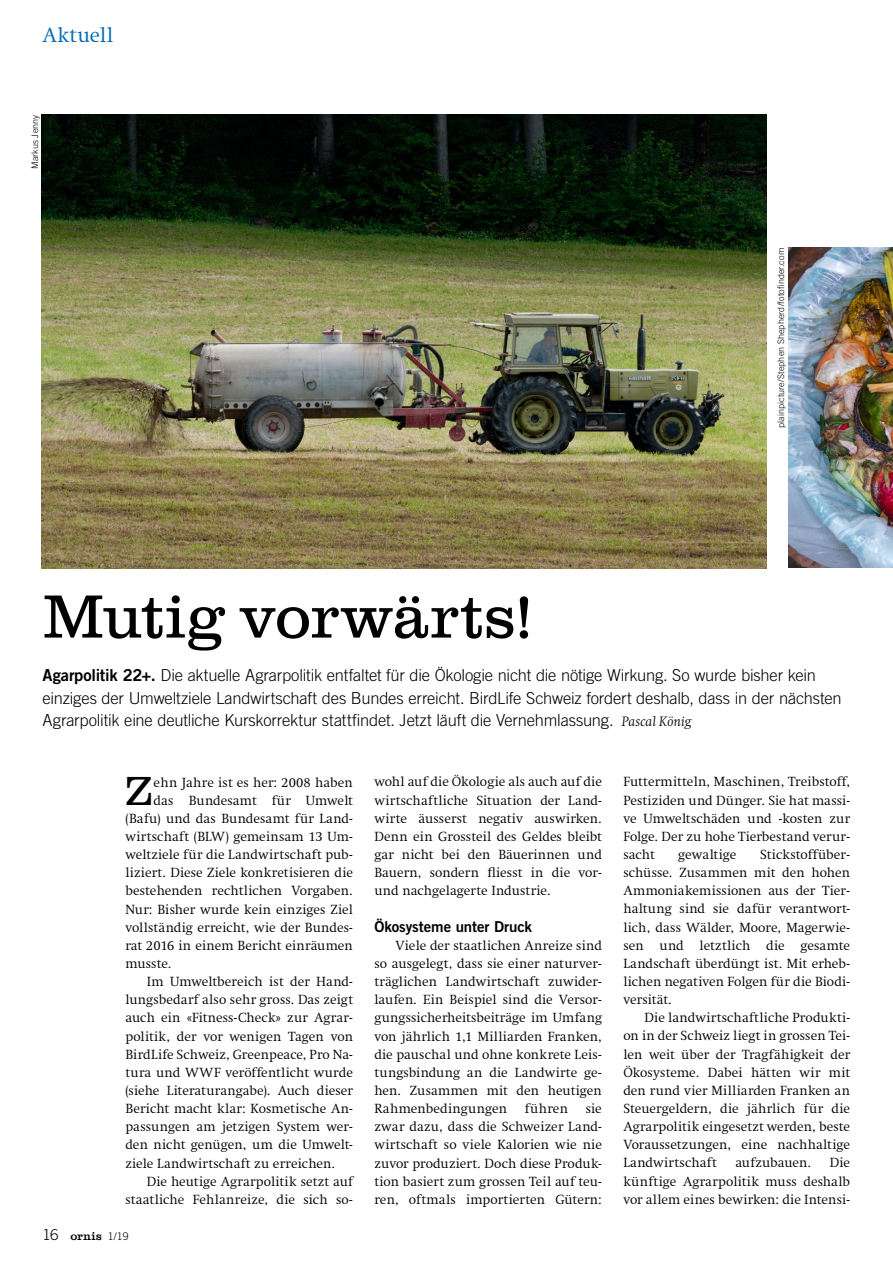
<style>
.page{position:relative;width:893px;height:1263px;background:#fff}
.page>*{position:absolute;margin:0;border:0;box-sizing:border-box;transform-origin:0 0}
.t1{font:300 63px "Clarendon Com";letter-spacing:.01em;color:#000}
.t2{font:300 41.7px "Clarendon Com";color:#000}
.t3{font:300 21px "Swift LT Std";letter-spacing:.015em;color:#006ab3}
.t4{font:300 16.5px/22.5px "Trade Gothic LT Std";letter-spacing:-.015em;color:#000}
.t5{font:15px "Trade Gothic LT Std Bd 2";letter-spacing:-.005em;color:#000}
.t6{font:300 13.5px/18.1px "Swift LT Std";letter-spacing:.01em;color:#000;text-align:justify}
.t7{font:500 12px "Clarendon Com";letter-spacing:.02em;color:#000}
.t8{font:300 9px "Trade Gothic LT Std";letter-spacing:.01em;color:#000}
.s1{font-family:"Trade Gothic LT Std Bd 2";font-weight:400}
.s2{font-family:"Swift LT Std";font-style:italic;font-size:13.8px}
.s3{font-family:"Trade Gothic LT Std";font-weight:300;font-size:15px}
.s4{font-family:"Trade Gothic LT Std";font-weight:300;font-size:10.5px}
</style>
<div class="page">
<img style="left:42px;top:115px;width:725px;height:454px">
<img style="left:788px;top:248px;width:105px;height:320px">
<h3 class="t3" style="left:43px;top:24px;width:72px">Aktuell</h3>
<p class="t8" style="left:30px;top:169px;width:56px;rotate:-90deg">Markus Jenny</p>
<p class="t8" style="left:776px;top:428px;width:182px;rotate:-90deg">plainpicture/Stephen Shepherd/fotofinder.com</p>
<h1 class="t1" style="left:43px;top:580px;width:491px">Mutig vorwärts!</h1>
<p class="t4" style="left:43px;top:664px;width:801px"><span class="s1">Agarpolitik 22+.</span> Die aktuelle Agrarpolitik entfaltet für die Ökologie nicht die nötige Wirkung. So wurde bisher kein einziges der Umweltziele Landwirtschaft des Bundes erreicht. BirdLife Schweiz fordert deshalb, dass in der nächsten<br>Agrarpolitik eine deutliche Kurskorrektur stattfindet. Jetzt läuft die Vernehmlassung. <span class="s2">Pascal König</span></p>
<h2 class="t2" style="left:125px;top:766px;width:28px">Z</h2>
<p class="t6" style="left:153px;top:773px;width:201px">ehn Jahre ist es her: 2008 haben</p>
<p class="t6" style="left:153px;top:791px;width:201px">das Bundesamt für Umwelt</p>
<p class="t6" style="left:125px;top:809px;width:229px">(Bafu) und das Bundesamt für Land-</p>
<p class="t6" style="left:125px;top:827px;width:229px">wirtschaft (BLW) gemeinsam 13 Um-</p>
<p class="t6" style="left:125px;top:846px;width:229px">weltziele für die Landwirtschaft pub-</p>
<p class="t6" style="left:125px;top:864px;width:229px">liziert. Diese Ziele konkretisieren die</p>
<p class="t6" style="left:125px;top:882px;width:229px">bestehenden rechtlichen Vorgaben.</p>
<p class="t6" style="left:125px;top:900px;width:229px">Nur: Bisher wurde kein einziges Ziel</p>
<p class="t6" style="left:125px;top:918px;width:229px">vollständig erreicht, wie der Bundes-</p>
<p class="t6" style="left:125px;top:936px;width:229px">rat 2016 in einem Bericht einräumen</p>
<p class="t6" style="left:125px;top:954px;width:48px">musste.</p>
<p class="t6" style="left:147px;top:973px;width:208px">Im Umweltbereich ist der Hand-</p>
<p class="t6" style="left:125px;top:991px;width:229px">lungsbedarf also sehr gross. Das zeigt</p>
<p class="t6" style="left:125px;top:1009px;width:229px">auch ein «Fitness-Check» zur Agrar-</p>
<p class="t6" style="left:125px;top:1027px;width:229px">politik, der vor wenigen Tagen von</p>
<p class="t6" style="left:125px;top:1045px;width:229px">BirdLife Schweiz, Greenpeace, Pro Na-</p>
<p class="t6" style="left:125px;top:1063px;width:229px">tura und WWF veröffentlicht wurde</p>
<p class="t6" style="left:125px;top:1081px;width:229px">(siehe Literaturangabe). Auch dieser</p>
<p class="t6" style="left:125px;top:1100px;width:229px">Bericht macht klar: Kosmetische An-</p>
<p class="t6" style="left:125px;top:1118px;width:229px">passungen am jetzigen System wer-</p>
<p class="t6" style="left:125px;top:1136px;width:229px">den nicht genügen, um die Umwelt-</p>
<p class="t6" style="left:125px;top:1154px;width:211px">ziele Landwirtschaft zu erreichen.</p>
<p class="t6" style="left:147px;top:1172px;width:208px">Die heutige Agrarpolitik setzt auf</p>
<p class="t6" style="left:125px;top:1190px;width:229px">staatliche Fehlanreize, die sich so-</p>
<p class="t7" style="left:43px;top:1229px;width:88px"><span class="s3">16</span> ornis <span class="s4">1/19</span></p>
<p class="t6" style="left:374px;top:773px;width:229px">wohl auf die Ökologie als auch auf die wirtschaftliche Situation der Land&shy;wirte äusserst negativ auswirken.<br>Denn ein Grossteil des Geldes bleibt gar nicht bei den Bäuerinnen und Bauern, sondern fliesst in die vor&shy;und nachgelagerte Industrie.</p>
<p class="t5" style="left:374px;top:917px;width:159px">Ökosysteme unter Druck</p>
<p class="t6" style="left:374px;top:936px;width:229px;text-indent:21px">Viele der staatlichen Anreize sind so ausgelegt, dass sie einer naturver&shy;träglichen Landwirtschaft zuwider&shy;laufen. Ein Beispiel sind die Versor&shy;gungssicherheitsbeiträge im Umfang von jährlich 1,1 Milliarden Franken, die pauschal und ohne konkrete Leis&shy;tungsbindung an die Landwirte ge&shy;hen. Zusammen mit den heutigen Rahmenbedingungen</p>
<p class="t6" style="left:525px;top:1100px;width:44px">führen</p>
<p class="t6" style="left:374px;top:1100px;width:229px;text-indent:211px">sie zwar dazu, dass die Schweizer Land&shy;wirtschaft so viele Kalorien wie nie zuvor produziert. Doch diese Produk&shy;tion basiert zum grossen Teil auf teu&shy;ren, oftmals importierten Gütern:</p>
<p class="t6" style="left:623px;top:773px;width:228px">Futtermitteln, Maschinen, Treibstoff, Pestiziden und Dünger. Sie hat massi&shy;ve Umweltschäden und -kosten zur Folge. Der zu hohe Tierbestand verur&shy;sacht</p>
<p class="t6" style="left:623px;top:846px;width:228px;text-indent:137px">Stickstoffüber&shy;schüsse. Zusammen mit den hohen Ammoniakemissionen aus der Tier&shy;haltung sind sie dafür verantwort&shy;lich, dass Wälder, Moore, Magerwie&shy;sen und letztlich die gesamte Landschaft überdüngt ist. Mit erheb&shy;lichen negativen Folgen für die Biodi&shy;versität.</p>
<p class="t6" style="left:623px;top:1009px;width:228px;text-indent:21px">Die landwirtschaftliche Produkti&shy;on in der Schweiz liegt in grossen Tei&shy;len weit über der Tragfähigkeit der Ökosysteme. Dabei hätten wir mit den rund vier Milliarden Franken an Steuergeldern, die jährlich für die Agrarpolitik eingesetzt werden, beste Voraussetzungen, eine nachhaltige Landwirtschaft</p>
<p class="t6" style="left:678px;top:846px;width:60px">gewaltige</p>
<p class="t6" style="left:735px;top:1154px;width:77px">aufzubauen.</p>
<p class="t6" style="left:623px;top:1154px;width:228px;text-indent:206px">Die künftige Agrarpolitik muss deshalb vor allem eines bewirken: die Intensi-</p>
</div>
